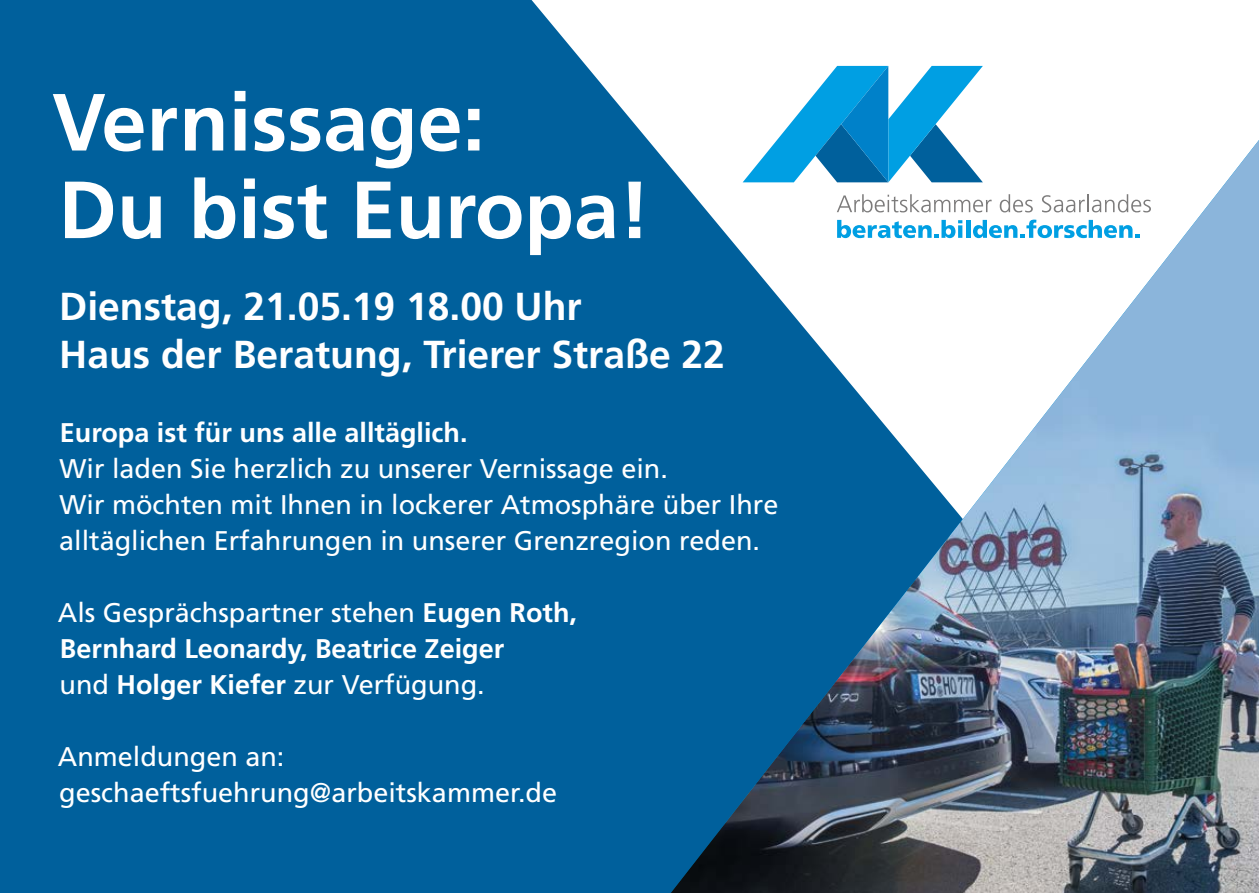
<style>
.page{position:relative;width:1259px;height:893px;background:#fff}
.page>*{position:absolute;margin:0;border:0;box-sizing:border-box;transform-origin:0 0}
.t1{font:700 81px/87.6px "Frutiger";color:#fff}
.t2{font:700 39px/48px "Frutiger";color:#fff}
.t3{font:27px/36px "Frutiger";color:#fff}
.t4{font:700 27px/36px "Frutiger";color:#fff}
.s1{font-weight:400}
</style>
<div class="page">
<div style="left:0;top:0;width:983px;height:893px;background:#00609c"></div>
<img style="left:670px;top:140px;width:589px;height:753px">
<svg style="left:837px;top:194px;width:154px;height:18px"></svg>
<svg style="left:999px;top:194px;width:33px;height:18px"></svg>
<svg style="left:1042px;top:194px;width:109px;height:18px"></svg>
<svg style="left:837px;top:220px;width:125px;height:18px"></svg>
<hr style="left:966px;top:220px;width:4px;height:18px;background:#009fe3">
<svg style="left:973px;top:220px;width:166px;height:18px"></svg>
<svg style="left:742px;top:66px;width:241px;height:116px"></svg>
<h1 class="t1" style="left:52px;top:78px;width:600px">Vernissage:<br>Du bist Europa!</h1>
<h2 class="t2" style="left:59px;top:282px;width:667px">Dienstag, 21.05.19 18.00 Uhr<br>Haus der Beratung, Trierer Straße 22</h2>
<p class="t4" style="left:60px;top:414px;width:409px">Europa ist für uns alle alltäglich.</p>
<p class="t3" style="left:59px;top:450px;width:720px">Wir laden Sie herzlich zu unserer Vernissage ein.<br>Wir möchten mit Ihnen in lockerer Atmosphäre über Ihre alltäglichen Erfahrungen in unserer Grenzregion reden.</p>
<p class="t4" style="left:58px;top:594px;width:521px"><span class="s1">Als Gesprächspartner stehen</span> Eugen Roth,<br>Bernhard Leonardy, Beatrice Zeiger<br><span class="s1">und</span> Holger Kiefer <span class="s1">zur Verfügung.</span></p>
<p class="t3" style="left:58px;top:738px;width:501px">Anmeldungen an: geschaeftsfuehrung@arbeitskammer.de</p>
</div>
